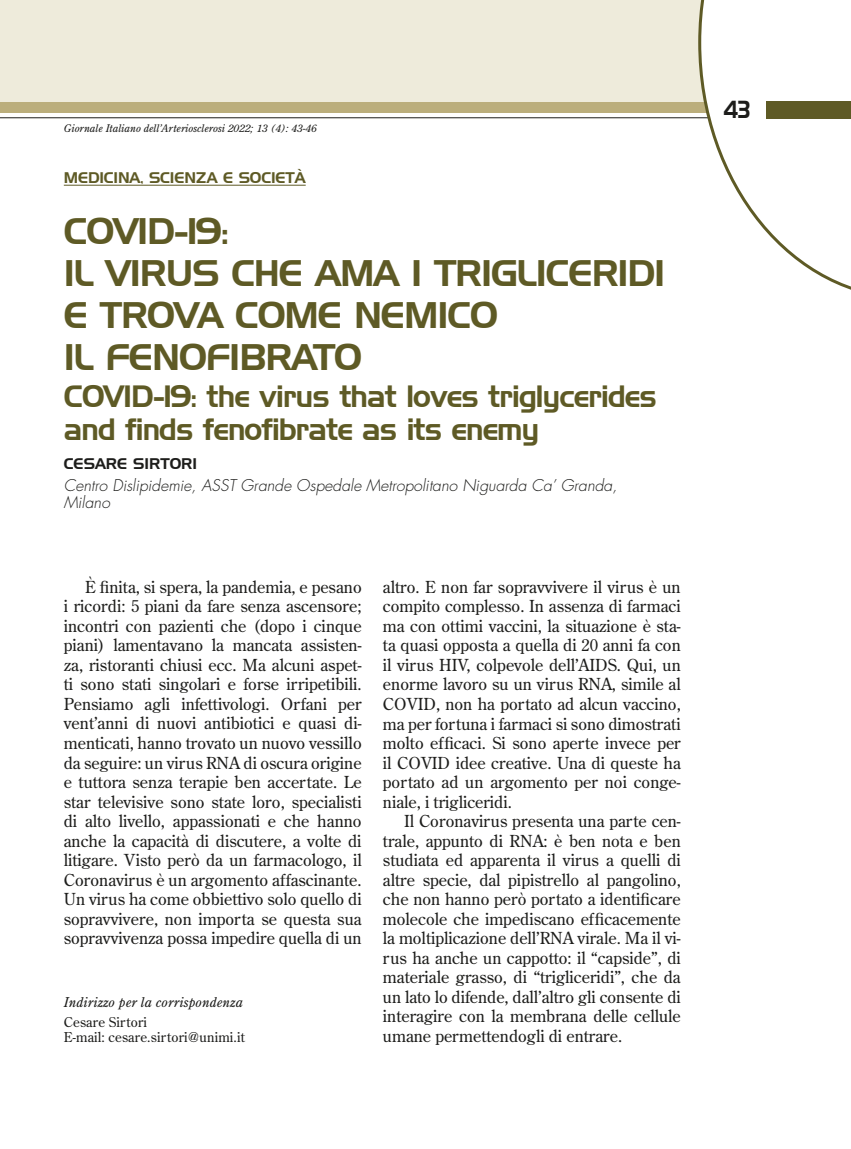
<style>
.page{position:relative;width:851px;height:1149px;background:#fff}
.page>*{position:absolute;margin:0;border:0;box-sizing:border-box;transform-origin:0 0}
.t1{font:36px/42px "Handel Gothic BT";letter-spacing:-.03em;color:#5e5a25}
.t2{font:30px/33px "Handel Gothic BT";letter-spacing:-.03em;color:#5e5a25}
.t3{font:24px "Handel Gothic BT";color:#1d1d1b;scale:.8 1}
.t4{font:16.5px/19.5px "Century Old Style Std";color:#1d1d1b;text-align:justify}
.t5{font:italic 300 15.75px/17.2px "Futura Std";color:#1d1d1b}
.t6{font:15px "Handel Gothic BT";letter-spacing:-.01em;color:#5e5a25}
.t7{font:15px "Handel Gothic BT";color:#1d1d1b}
.t8{font:13.5px/15px "Century Old Style Std";letter-spacing:.01em;color:#1d1d1b}
.t9{font:italic 13.5px "Century Old Style Std";letter-spacing:.01em;color:#1d1d1b}
.t10{font:italic 10.5px "Century Old Style Std";color:#1d1d1b}
</style>
<div class="page">
<div style="left:0;top:0;width:850px;height:102px;background:#eeebdb"></div>
<hr style="left:0;top:117px;width:850px;height:1px;background:#1d1d1b">
<div style="left:0;top:102px;width:850px;height:11px;background:#bbae7c"></div>
<svg style="left:698px;top:0;width:152px;height:290px"></svg>
<div style="left:765px;top:101px;width:85px;height:17px;background:#5e5a25"></div>
<hr style="left:64px;top:185px;width:241px;height:1px;background:#5e5a25">
<p class="t10" style="left:64px;top:121px;width:254px">Giornale Italiano dell’Arteriosclerosi 2022; 13 (4): 43-46</p>
<p class="t6" style="left:64px;top:168px;width:243px">MEDICINA, SCIENZA E SOCIETÀ</p>
<h1 class="t1" style="left:64px;top:210px;width:603px">COVID-19:<br>IL VIRUS CHE AMA I TRIGLICERIDI<br>E TROVA COME NEMICO<br>IL FENOFIBRATO</h1>
<h2 class="t2" style="left:64px;top:380px;width:594px">COVID-19: the virus that loves triglycerides and finds fenofibrate as its enemy</h2>
<p class="t7" style="left:64px;top:454px;width:135px">CESARE SIRTORI</p>
<p class="t5" style="left:64px;top:477px;width:555px">Centro Dislipidemie, ASST Grande Ospedale Metropolitano Niguarda Ca’ Granda,<br>Milano</p>
<p class="t4" style="left:64px;top:576px;width:299px;text-indent:21px">È finita, si spera, la pandemia, e pesano i ricordi: 5 piani da fare senza ascensore; incontri con pazienti che (dopo i cinque piani) lamentavano la mancata assisten&shy;za, ristoranti chiusi ecc. Ma alcuni aspet&shy;ti sono stati singolari e forse irripetibili.<br>Pensiamo agli infettivologi. Orfani per vent’anni di nuovi antibiotici e quasi di&shy;menticati, hanno trovato un nuovo vessillo da seguire: un virus RNA di oscura origine e tuttora senza terapie ben accertate. Le star televisive sono state loro, specialisti di alto livello, appassionati e che hanno anche la capacità di discutere, a volte di litigare. Visto però da un farmacologo, il Coronavirus è un argomento affascinante.<br>Un virus ha come obbiettivo solo quello di sopravvivere, non importa se questa sua sopravvivenza possa impedire quella di un</p>
<p class="t4" style="left:383px;top:576px;width:299px">altro. E non far sopravvivere il virus è un compito complesso. In assenza di farmaci ma con ottimi vaccini, la situazione è sta&shy;ta quasi opposta a quella di 20 anni fa con il virus HIV, colpevole dell’AIDS. Qui, un enorme lavoro su un virus RNA, simile al COVID, non ha portato ad alcun vaccino, ma per fortuna i farmaci si sono dimostrati molto efficaci. Si sono aperte invece per il COVID idee creative. Una di queste ha portato ad un argomento per noi conge&shy;niale, i trigliceridi.</p>
<p class="t4" style="left:383px;top:810px;width:299px;text-indent:21px">Il Coronavirus presenta una parte cen&shy;trale, appunto di RNA: è ben nota e ben studiata ed apparenta il virus a quelli di altre specie, dal pipistrello al pangolino, che non hanno però portato a identificare molecole che impediscano efficacemente la moltiplicazione dell’RNA virale. Ma il vi&shy;rus ha anche un cappotto: il “capside”, di materiale grasso, di “trigliceridi”, che da un lato lo difende, dall’altro gli consente di interagire con la membrana delle cellule umane permettendogli di entrare.</p>
<p class="t9" style="left:64px;top:993px;width:181px">Indirizzo per la corrispondenza</p>
<p class="t8" style="left:64px;top:1013px;width:182px">Cesare Sirtori<br>E-mail: cesare.sirtori@unimi.it</p>
<h3 class="t3" style="left:723px;top:95px;width:35px">43</h3>
</div>
